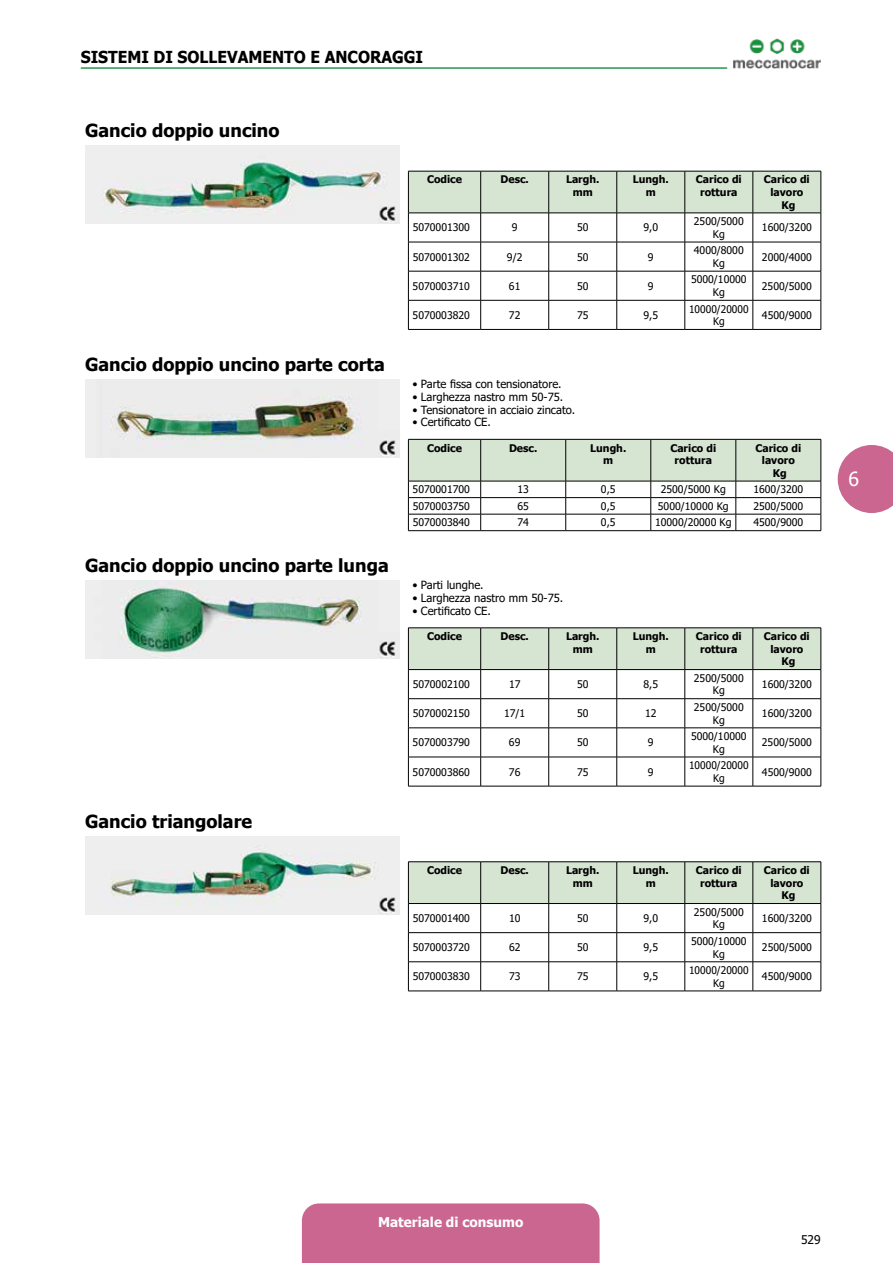
<style>
.page{position:relative;width:893px;height:1263px;background:#fff}
.page>*{position:absolute;margin:0;border:0;box-sizing:border-box;transform-origin:0 0}
.t1{font:19.5px "Tahoma";color:#fff}
.t2{font:700 18px "Tahoma";color:#000}
.t3{font:700 16.5px "Tahoma";color:#000;scale:.95 1}
.t4{font:700 13.5px "Tahoma";color:#fff}
.t5{font:12px "Tahoma";color:#000}
.t6{font:11.25px "Tahoma";color:#000}
.t7{font:10.5px/12.6px "Tahoma";color:#000;text-align:center}
.t8{font:700 10.5px/12.6px "Tahoma";color:#000;text-align:center}
</style>
<div class="page">
<div style="left:302px;top:1203px;width:298px;height:60px;background:#ca668f"></div>
<svg style="left:838px;top:445px;width:55px;height:68px;background:#d27da0"></svg>
<img style="left:733px;top:38px;width:88px;height:31px">
<hr style="left:81px;top:67px;width:646px;height:2px;background:#28974e">
<img style="left:85px;top:146px;width:315px;height:78px">
<svg style="left:408px;top:171px;width:414px;height:158px"></svg>
<hr style="left:408px;top:329px;width:73px;height:1px;background:#000">
<hr style="left:481px;top:329px;width:68px;height:1px;background:#000">
<hr style="left:549px;top:329px;width:68px;height:1px;background:#000">
<hr style="left:617px;top:329px;width:68px;height:1px;background:#000">
<hr style="left:685px;top:329px;width:68px;height:1px;background:#000">
<hr style="left:753px;top:329px;width:68px;height:1px;background:#000">
<img style="left:85px;top:379px;width:315px;height:78px">
<svg style="left:408px;top:439px;width:414px;height:91px"></svg>
<hr style="left:408px;top:530px;width:73px;height:1px;background:#000">
<hr style="left:481px;top:530px;width:85px;height:1px;background:#000">
<hr style="left:566px;top:530px;width:85px;height:1px;background:#000">
<hr style="left:651px;top:530px;width:85px;height:1px;background:#000">
<hr style="left:736px;top:530px;width:85px;height:1px;background:#000">
<img style="left:85px;top:581px;width:315px;height:78px">
<svg style="left:408px;top:628px;width:414px;height:158px"></svg>
<hr style="left:408px;top:786px;width:73px;height:1px;background:#000">
<hr style="left:481px;top:786px;width:68px;height:1px;background:#000">
<hr style="left:549px;top:786px;width:68px;height:1px;background:#000">
<hr style="left:617px;top:786px;width:68px;height:1px;background:#000">
<hr style="left:685px;top:786px;width:68px;height:1px;background:#000">
<hr style="left:753px;top:786px;width:68px;height:1px;background:#000">
<img style="left:85px;top:836px;width:315px;height:78px">
<hr style="left:408px;top:861px;width:73px;height:1px;background:#000">
<hr style="left:481px;top:861px;width:68px;height:1px;background:#000">
<hr style="left:549px;top:861px;width:68px;height:1px;background:#000">
<hr style="left:617px;top:861px;width:68px;height:1px;background:#000">
<hr style="left:685px;top:861px;width:68px;height:1px;background:#000">
<hr style="left:753px;top:861px;width:68px;height:1px;background:#000">
<svg style="left:408px;top:862px;width:414px;height:129px"></svg>
<hr style="left:408px;top:991px;width:73px;height:1px;background:#000">
<hr style="left:481px;top:991px;width:68px;height:1px;background:#000">
<hr style="left:549px;top:991px;width:68px;height:1px;background:#000">
<hr style="left:617px;top:991px;width:68px;height:1px;background:#000">
<hr style="left:685px;top:991px;width:68px;height:1px;background:#000">
<hr style="left:753px;top:991px;width:68px;height:1px;background:#000">
<h3 class="t3" style="left:81px;top:45px;width:270px">Sistemi di sollevam ento e anc</h3>
<h3 class="t3" style="left:358px;top:45px;width:38px">oragg</h3>
<h3 class="t3" style="left:416px;top:45px;width:9px">i</h3>
<h2 class="t2" style="left:85px;top:118px;width:196px">Gancio doppio uncino</h2>
<h2 class="t2" style="left:85px;top:352px;width:301px">Gancio doppio uncino parte corta</h2>
<h2 class="t2" style="left:85px;top:553px;width:305px">Gancio doppio uncino parte lunga</h2>
<h2 class="t2" style="left:85px;top:808px;width:169px">Gancio triangolare</h2>
<p class="t8" style="left:427px;top:174px;width:37px">Codice</p>
<p class="t8" style="left:500px;top:174px;width:30px">Desc.</p>
<p class="t8" style="left:566px;top:174px;width:35px">Largh. mm</p>
<p class="t8" style="left:633px;top:174px;width:38px">Lungh. m</p>
<p class="t8" style="left:696px;top:174px;width:47px">Carico di rottura</p>
<p class="t8" style="left:764px;top:174px;width:47px">Carico di lavoro<br>Kg</p>
<p class="t7" style="left:413px;top:222px;width:59px">5070001300</p>
<p class="t7" style="left:512px;top:222px;width:7px">9</p>
<p class="t7" style="left:577px;top:222px;width:13px">50</p>
<p class="t7" style="left:643px;top:222px;width:16px">9,0</p>
<p class="t7" style="left:694px;top:216px;width:51px">2500/5000<br>Kg</p>
<p class="t7" style="left:762px;top:222px;width:51px">1600/3200</p>
<p class="t7" style="left:413px;top:251px;width:59px">5070001302</p>
<p class="t7" style="left:507px;top:251px;width:17px">9/2</p>
<p class="t7" style="left:577px;top:251px;width:13px">50</p>
<p class="t7" style="left:648px;top:251px;width:7px">9</p>
<p class="t7" style="left:694px;top:245px;width:51px">4000/8000<br>Kg</p>
<p class="t7" style="left:762px;top:251px;width:51px">2000/4000</p>
<p class="t7" style="left:413px;top:280px;width:59px">5070003710</p>
<p class="t7" style="left:509px;top:280px;width:13px">61</p>
<p class="t7" style="left:577px;top:280px;width:13px">50</p>
<p class="t7" style="left:648px;top:280px;width:7px">9</p>
<p class="t7" style="left:691px;top:274px;width:57px">5000/10000<br>Kg</p>
<p class="t7" style="left:762px;top:280px;width:51px">2500/5000</p>
<p class="t7" style="left:413px;top:309px;width:59px">5070003820</p>
<p class="t7" style="left:509px;top:309px;width:13px">72</p>
<p class="t7" style="left:577px;top:309px;width:13px">75</p>
<p class="t7" style="left:643px;top:309px;width:16px">9,5</p>
<p class="t7" style="left:689px;top:303px;width:61px">10000/20000<br>Kg</p>
<p class="t7" style="left:762px;top:309px;width:51px">4500/9000</p>
<p class="t6" style="left:412px;top:376px;width:151px">• Parte fissa con tensionatore.</p>
<p class="t6" style="left:412px;top:389px;width:152px">• Larghezza nastro mm 50-75.</p>
<p class="t6" style="left:412px;top:402px;width:164px">• Tensionatore in acciaio zincato.</p>
<p class="t6" style="left:412px;top:415px;width:80px">• Certificato CE.</p>
<p class="t8" style="left:427px;top:442px;width:37px">Codice</p>
<p class="t8" style="left:509px;top:442px;width:30px">Desc.</p>
<p class="t8" style="left:590px;top:442px;width:38px">Lungh. m</p>
<p class="t8" style="left:670px;top:442px;width:47px">Carico di rottura</p>
<p class="t8" style="left:755px;top:442px;width:47px">Carico di lavoro<br>Kg</p>
<p class="t7" style="left:413px;top:484px;width:59px">5070001700</p>
<p class="t7" style="left:517px;top:484px;width:13px">13</p>
<p class="t7" style="left:601px;top:484px;width:16px">0,5</p>
<p class="t7" style="left:661px;top:484px;width:67px">2500/5000 Kg</p>
<p class="t7" style="left:753px;top:484px;width:51px">1600/3200</p>
<p class="t7" style="left:413px;top:500px;width:59px">5070003750</p>
<p class="t7" style="left:517px;top:500px;width:13px">65</p>
<p class="t7" style="left:601px;top:500px;width:16px">0,5</p>
<p class="t7" style="left:658px;top:500px;width:72px">5000/10000 Kg</p>
<p class="t7" style="left:753px;top:500px;width:51px">2500/5000</p>
<p class="t7" style="left:413px;top:517px;width:59px">5070003840</p>
<p class="t7" style="left:517px;top:517px;width:13px">74</p>
<p class="t7" style="left:601px;top:517px;width:16px">0,5</p>
<p class="t7" style="left:655px;top:517px;width:78px">10000/20000 Kg</p>
<p class="t7" style="left:753px;top:517px;width:51px">4500/9000</p>
<p class="t6" style="left:412px;top:578px;width:73px">• Parti lunghe.</p>
<p class="t6" style="left:412px;top:590px;width:152px">• Larghezza nastro mm 50-75.</p>
<p class="t6" style="left:412px;top:603px;width:80px">• Certificato CE.</p>
<p class="t8" style="left:427px;top:630px;width:37px">Codice</p>
<p class="t8" style="left:500px;top:630px;width:30px">Desc.</p>
<p class="t8" style="left:566px;top:630px;width:35px">Largh. mm</p>
<p class="t8" style="left:633px;top:630px;width:38px">Lungh. m</p>
<p class="t8" style="left:696px;top:630px;width:47px">Carico di rottura</p>
<p class="t8" style="left:764px;top:630px;width:47px">Carico di lavoro<br>Kg</p>
<p class="t7" style="left:413px;top:679px;width:59px">5070002100</p>
<p class="t7" style="left:509px;top:679px;width:13px">17</p>
<p class="t7" style="left:577px;top:679px;width:13px">50</p>
<p class="t7" style="left:643px;top:679px;width:16px">8,5</p>
<p class="t7" style="left:694px;top:672px;width:51px">2500/5000<br>Kg</p>
<p class="t7" style="left:762px;top:679px;width:51px">1600/3200</p>
<p class="t7" style="left:413px;top:708px;width:59px">5070002150</p>
<p class="t7" style="left:504px;top:708px;width:23px">17/1</p>
<p class="t7" style="left:577px;top:708px;width:13px">50</p>
<p class="t7" style="left:645px;top:708px;width:13px">12</p>
<p class="t7" style="left:694px;top:701px;width:51px">2500/5000<br>Kg</p>
<p class="t7" style="left:762px;top:708px;width:51px">1600/3200</p>
<p class="t7" style="left:413px;top:737px;width:59px">5070003790</p>
<p class="t7" style="left:509px;top:737px;width:13px">69</p>
<p class="t7" style="left:577px;top:737px;width:13px">50</p>
<p class="t7" style="left:648px;top:737px;width:7px">9</p>
<p class="t7" style="left:691px;top:731px;width:57px">5000/10000<br>Kg</p>
<p class="t7" style="left:762px;top:737px;width:51px">2500/5000</p>
<p class="t7" style="left:413px;top:766px;width:59px">5070003860</p>
<p class="t7" style="left:509px;top:766px;width:13px">76</p>
<p class="t7" style="left:577px;top:766px;width:13px">75</p>
<p class="t7" style="left:648px;top:766px;width:7px">9</p>
<p class="t7" style="left:689px;top:760px;width:61px">10000/20000<br>Kg</p>
<p class="t7" style="left:762px;top:766px;width:51px">4500/9000</p>
<p class="t8" style="left:427px;top:864px;width:37px">Codice</p>
<p class="t8" style="left:500px;top:864px;width:30px">Desc.</p>
<p class="t8" style="left:566px;top:864px;width:35px">Largh. mm</p>
<p class="t8" style="left:633px;top:864px;width:38px">Lungh. m</p>
<p class="t8" style="left:696px;top:864px;width:47px">Carico di rottura</p>
<p class="t8" style="left:764px;top:864px;width:47px">Carico di lavoro<br>Kg</p>
<p class="t7" style="left:413px;top:912px;width:59px">5070001400</p>
<p class="t7" style="left:509px;top:912px;width:13px">10</p>
<p class="t7" style="left:577px;top:912px;width:13px">50</p>
<p class="t7" style="left:643px;top:912px;width:16px">9,0</p>
<p class="t7" style="left:694px;top:906px;width:51px">2500/5000<br>Kg</p>
<p class="t7" style="left:762px;top:912px;width:51px">1600/3200</p>
<p class="t7" style="left:413px;top:942px;width:59px">5070003720</p>
<p class="t7" style="left:509px;top:942px;width:13px">62</p>
<p class="t7" style="left:577px;top:942px;width:13px">50</p>
<p class="t7" style="left:643px;top:942px;width:16px">9,5</p>
<p class="t7" style="left:691px;top:935px;width:57px">5000/10000<br>Kg</p>
<p class="t7" style="left:762px;top:942px;width:51px">2500/5000</p>
<p class="t7" style="left:413px;top:971px;width:59px">5070003830</p>
<p class="t7" style="left:509px;top:971px;width:13px">73</p>
<p class="t7" style="left:577px;top:971px;width:13px">75</p>
<p class="t7" style="left:643px;top:971px;width:16px">9,5</p>
<p class="t7" style="left:689px;top:964px;width:61px">10000/20000<br>Kg</p>
<p class="t7" style="left:762px;top:971px;width:51px">4500/9000</p>
<h1 class="t1" style="left:848px;top:466px;width:12px">6</h1>
<p class="t4" style="left:378px;top:1212px;width:147px">Materiale di consumo</p>
<p class="t5" style="left:801px;top:1231px;width:21px">529</p>
</div>
